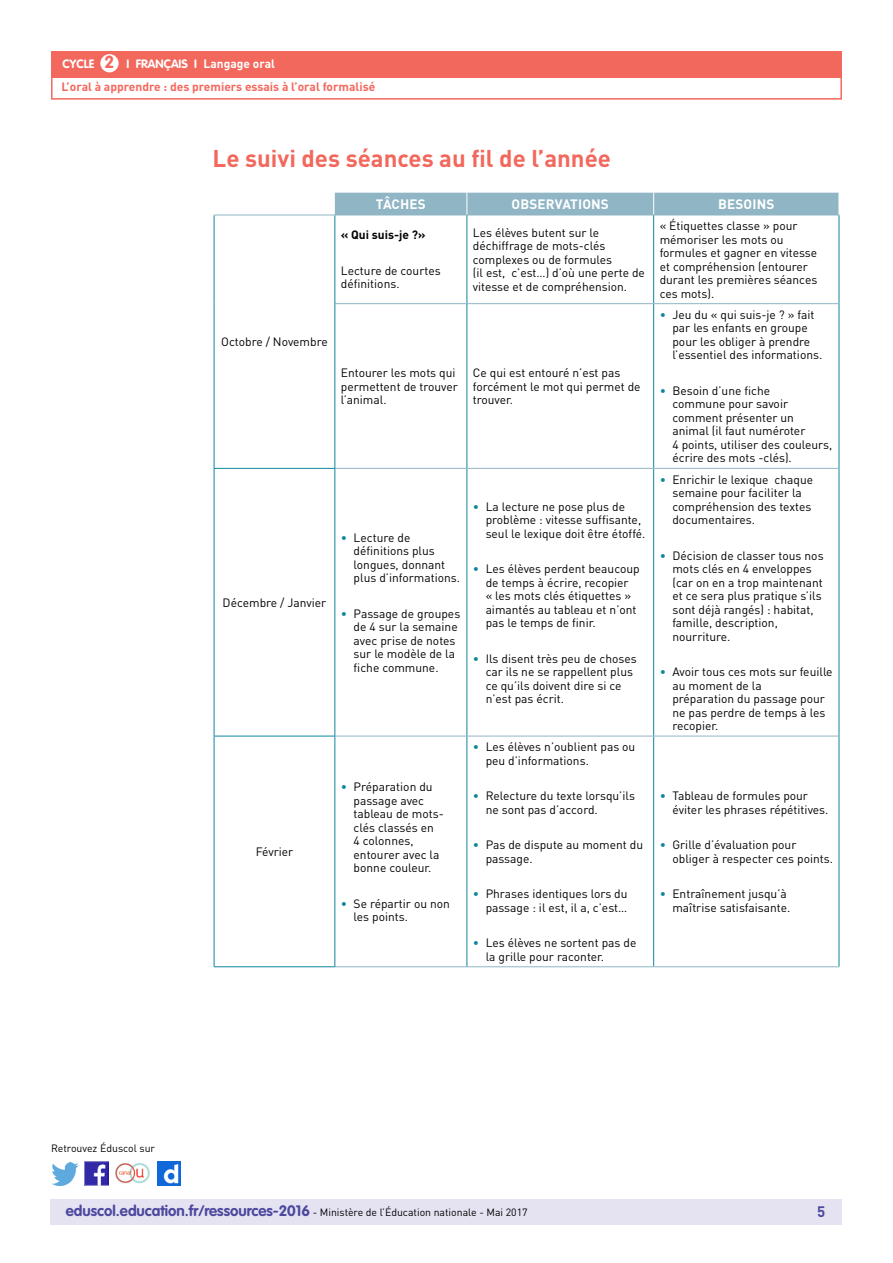
<style>
.page{position:relative;width:893px;height:1263px;background:#fff}
.page>*{position:absolute;margin:0;border:0;box-sizing:border-box;transform-origin:0 0}
._03_Titre_de_niveau{font:700 24px "DIN Pro";color:#f2685d}
.t1{font:700 17.25px "VAG Rounded Std";color:#f2685d}
.t2{font:700 15px "DIN Pro";color:#4b499e}
.Titre_têtière_tablea{font:700 13.5px "DIN Pro";letter-spacing:.01em;color:#fff}
.Texte_courant_tablea{font:12px/13.5px "DIN Pro";color:#000}
.t3{font:700 12px "DIN Pro";color:#f2685d}
.t4{font:700 12px "VAG Rounded Std";color:#fff}
.Texte_gras_noir{font:700 12px "DIN Pro";color:#000}
.t5{font:700 12px "DIN Pro";color:#fff}
.t6{font:10.5px "DIN Pro";color:#000}
.s1{color:#0e869e}
.s2{font-family:"VAG Rounded Std";font-weight:700;font-size:15px;color:#4b499e}
</style>
<div class="page">
<div style="left:50px;top:1199px;width:791px;height:26px;background:#e5e3f2"></div>
<div style="left:51px;top:51px;width:791px;height:27px;background:#f2685d"></div>
<div style="left:100px;top:54px;width:19px;height:18px;background:#fff;border-radius:50%"></div>
<img style="left:85px;top:1162px;width:23px;height:23px">
<img style="left:51px;top:1163px;width:28px;height:22px">
<img style="left:158px;top:1162px;width:22px;height:23px">
<img style="left:115px;top:1162px;width:35px;height:22px">
<div style="left:51px;top:75px;width:791px;height:25px;border:2px solid #f2685d"></div>
<div style="left:335px;top:193px;width:505px;height:22px;background:#90b5c5"></div>
<hr style="left:335px;top:215px;width:132px;height:1px;background:#90b5c5">
<hr style="left:467px;top:215px;width:187px;height:1px;background:#90b5c5">
<hr style="left:654px;top:215px;width:185px;height:1px;background:#90b5c5">
<hr style="left:653px;top:215px;width:1px;height:88px;background:#0e869e">
<hr style="left:839px;top:215px;width:1px;height:89px;background:#0e869e">
<hr style="left:653px;top:304px;width:1px;height:164px;background:#0e869e">
<hr style="left:839px;top:304px;width:1px;height:164px;background:#0e869e">
<hr style="left:653px;top:469px;width:1px;height:267px;background:#0e869e">
<hr style="left:839px;top:468px;width:1px;height:268px;background:#0e869e">
<hr style="left:653px;top:736px;width:1px;height:230px;background:#0e869e">
<hr style="left:839px;top:736px;width:1px;height:230px;background:#0e869e">
<hr style="left:467px;top:303px;width:187px;height:1px;background:#90b5c5">
<hr style="left:654px;top:303px;width:185px;height:1px;background:#90b5c5">
<hr style="left:467px;top:468px;width:187px;height:1px;background:#90b5c5">
<hr style="left:654px;top:468px;width:185px;height:1px;background:#90b5c5">
<hr style="left:467px;top:736px;width:187px;height:1px;background:#90b5c5">
<hr style="left:654px;top:736px;width:185px;height:1px;background:#90b5c5">
<hr style="left:467px;top:966px;width:187px;height:1px;background:#90b5c5">
<hr style="left:654px;top:966px;width:185px;height:1px;background:#90b5c5">
<hr style="left:467px;top:215px;width:1px;height:88px;background:#0e869e">
<hr style="left:467px;top:304px;width:1px;height:164px;background:#0e869e">
<hr style="left:467px;top:469px;width:1px;height:267px;background:#0e869e">
<hr style="left:467px;top:736px;width:1px;height:230px;background:#0e869e">
<hr style="left:335px;top:303px;width:132px;height:1px;background:#90b5c5">
<hr style="left:335px;top:468px;width:132px;height:1px;background:#90b5c5">
<hr style="left:335px;top:736px;width:132px;height:1px;background:#90b5c5">
<hr style="left:335px;top:966px;width:132px;height:1px;background:#90b5c5">
<hr style="left:214px;top:215px;width:1px;height:89px;background:#0e869e">
<hr style="left:335px;top:215px;width:1px;height:89px;background:#0e869e">
<hr style="left:214px;top:304px;width:1px;height:164px;background:#0e869e">
<hr style="left:335px;top:304px;width:1px;height:164px;background:#0e869e">
<hr style="left:214px;top:468px;width:121px;height:1px;background:#0e869e">
<hr style="left:214px;top:469px;width:1px;height:267px;background:#0e869e">
<hr style="left:335px;top:469px;width:1px;height:267px;background:#0e869e">
<hr style="left:214px;top:736px;width:121px;height:1px;background:#0e869e">
<hr style="left:214px;top:736px;width:1px;height:230px;background:#0e869e">
<hr style="left:335px;top:736px;width:1px;height:230px;background:#0e869e">
<hr style="left:214px;top:966px;width:121px;height:1px;background:#0e869e">
<hr style="left:214px;top:215px;width:121px;height:1px;background:#90b5c5">
<h2 class="t1" style="left:105px;top:52px;width:11px">2</h2>
<p class="t5" style="left:204px;top:56px;width:73px">Langage oral</p>
<p class="t4" style="left:63px;top:57px;width:33px">CYCLE</p>
<p class="t4" style="left:127px;top:57px;width:72px">I FRANÇAIS I</p>
<p class="t3" style="left:61px;top:79px;width:315px">L’oral à apprendre : des premiers essais à l’oral formalisé</p>
<p class="_03_Titre_de_niveau" style="left:213px;top:143px;width:400px">Le suivi des séances au fil de l’année</p>
<p class="Titre_têtière_tablea" style="left:376px;top:195px;width:51px">TÂCHES</p>
<p class="Titre_têtière_tablea" style="left:512px;top:195px;width:99px">OBSERVATIONS</p>
<p class="Titre_têtière_tablea" style="left:718px;top:195px;width:58px">BESOINS</p>
<p class="Texte_courant_tablea" style="left:221px;top:335px;width:108px">Octobre / Novembre</p>
<p class="Texte_courant_tablea" style="left:223px;top:595px;width:105px">Décembre / Janvier</p>
<p class="Texte_courant_tablea" style="left:256px;top:845px;width:39px">Février</p>
<p class="Texte_gras_noir" style="left:341px;top:227px;width:86px">« Qui suis-je ?»</p>
<p class="Texte_courant_tablea" style="left:341px;top:264px;width:101px">Lecture de courtes définitions.</p>
<p class="Texte_courant_tablea" style="left:473px;top:226px;width:174px">Les élèves butent sur le déchiffrage de mots-clés complexes ou de formules<br>(il est, c’est…) d’où une perte de vitesse et de compréhension.</p>
<p class="Texte_courant_tablea" style="left:660px;top:219px;width:159px">« Étiquettes classe » pour mémoriser les mots ou formules et gagner en vitesse et compréhension (entourer durant les premières séances ces mots).</p>
<p class="Texte_courant_tablea" style="left:341px;top:366px;width:119px">Entourer les mots qui permettent de trouver l’animal.</p>
<p class="Texte_courant_tablea" style="left:473px;top:366px;width:169px">Ce qui est entouré n’est pas forcément le mot qui permet de trouver.</p>
<p class="Texte_courant_tablea" style="left:354px;top:530px;width:108px;text-indent:-13px"><span class="s1">•</span> Lecture de définitions plus longues, donnant plus d’informations.</p>
<p class="Texte_courant_tablea" style="left:354px;top:606px;width:108px;text-indent:-13px"><span class="s1">•</span> Passage de groupes de 4 sur la semaine avec prise de notes sur le modèle de la fiche commune.</p>
<p class="Texte_courant_tablea" style="left:486px;top:499px;width:161px;text-indent:-13px"><span class="s1">•</span> La lecture ne pose plus de problème : vitesse suffisante, seul le lexique doit être étoffé.</p>
<p class="Texte_courant_tablea" style="left:486px;top:562px;width:156px;text-indent:-13px"><span class="s1">•</span> Les élèves perdent beaucoup de temps à écrire, recopier<br>« les mots clés étiquettes » aimantés au tableau et n’ont pas le temps de finir.</p>
<p class="Texte_courant_tablea" style="left:486px;top:651px;width:153px;text-indent:-13px"><span class="s1">•</span> Ils disent très peu de choses car ils ne se rappellent plus ce qu’ils doivent dire si ce n’est pas écrit.</p>
<p class="Texte_courant_tablea" style="left:354px;top:780px;width:92px;text-indent:-13px"><span class="s1">•</span> Préparation du passage avec tableau de mots&shy;clés classés en<br>4 colonnes, entourer avec la bonne couleur.</p>
<p class="Texte_courant_tablea" style="left:354px;top:896px;width:98px;text-indent:-13px"><span class="s1">•</span> Se répartir ou non les points.</p>
<p class="Texte_courant_tablea" style="left:486px;top:740px;width:151px;text-indent:-13px"><span class="s1">•</span> Les élèves n’oublient pas ou peu d’informations.</p>
<p class="Texte_courant_tablea" style="left:486px;top:789px;width:151px;text-indent:-13px"><span class="s1">•</span> Relecture du texte lorsqu’ils ne sont pas d’accord.</p>
<p class="Texte_courant_tablea" style="left:486px;top:838px;width:159px;text-indent:-13px"><span class="s1">•</span> Pas de dispute au moment du passage.</p>
<p class="Texte_courant_tablea" style="left:473px;top:887px;width:156px;text-align:right"><span class="s1">•</span> Phrases identiques lors du passage : il est, il a, c’est…</p>
<p class="Texte_courant_tablea" style="left:486px;top:936px;width:152px;text-indent:-13px"><span class="s1">•</span> Les élèves ne sortent pas de la grille pour raconter.</p>
<p class="Texte_courant_tablea" style="left:672px;top:307px;width:151px;text-indent:-13px"><span class="s1">•</span> Jeu du « qui suis-je ? » fait par les enfants en groupe pour les obliger à prendre l’essentiel des informations.</p>
<p class="Texte_courant_tablea" style="left:672px;top:383px;width:161px;text-indent:-13px"><span class="s1">•</span> Besoin d’une fiche<br>commune pour savoir comment présenter un animal (il faut numéroter<br>4 points, utiliser des couleurs, écrire des mots -clés).</p>
<p class="Texte_courant_tablea" style="left:672px;top:472px;width:142px;text-indent:-13px"><span class="s1">•</span> Enrichir le lexique chaque semaine pour faciliter la compréhension des textes documentaires.</p>
<p class="Texte_courant_tablea" style="left:672px;top:548px;width:153px;text-indent:-13px"><span class="s1">•</span> Décision de classer tous nos mots clés en 4 enveloppes (car on en a trop maintenant et ce sera plus pratique s’ils sont déjà rangés) : habitat, famille, description, nourriture.</p>
<p class="Texte_courant_tablea" style="left:672px;top:665px;width:162px;text-indent:-13px"><span class="s1">•</span> Avoir tous ces mots sur feuille au moment de la<br>préparation du passage pour ne pas perdre de temps à les recopier.</p>
<p class="Texte_courant_tablea" style="left:672px;top:789px;width:158px;text-indent:-13px"><span class="s1">•</span> Tableau de formules pour éviter les phrases répétitives.</p>
<p class="Texte_courant_tablea" style="left:672px;top:838px;width:162px;text-indent:-13px"><span class="s1">•</span> Grille d’évaluation pour obliger à respecter ces points.</p>
<p class="Texte_courant_tablea" style="left:660px;top:887px;width:132px;text-align:right"><span class="s1">•</span> Entraînement jusqu’à maîtrise satisfaisante.</p>
<p class="t6" style="left:51px;top:1141px;width:106px">Retrouvez Éduscol sur</p>
<p class="t6" style="left:66px;top:1205px;width:463px"><span class="s2">eduscol.education.fr/ressources-2016</span> - Ministère de l’Éducation nationale - Mai 2017</p>
<p class="t2" style="left:817px;top:1201px;width:10px">5</p>
</div>
